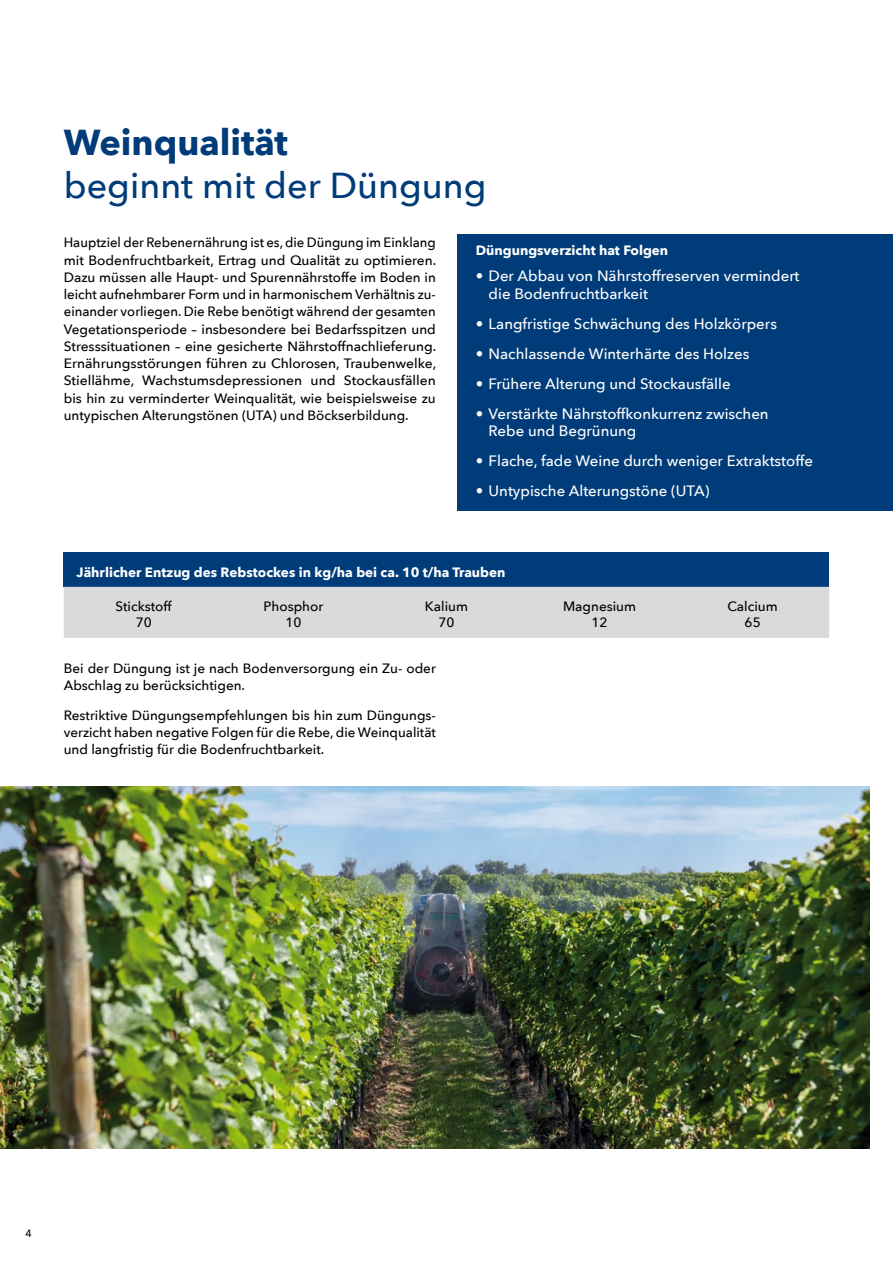
<style>
.page{position:relative;width:893px;height:1263px;background:#fff}
.page>*{position:absolute;margin:0;border:0;box-sizing:border-box;transform-origin:0 0}
.t1{font:500 36px "Avenir Next";color:#003c79}
.t2{font:700 36px "Avenir Next";color:#003c79}
.t3{font:500 15px/17.2px "Avenir Next";color:#fff}
.t4{font:500 13.5px/17.2px "Avenir Next";color:#000;text-align:center}
.t5{font:700 13.5px "Avenir Next";color:#fff}
.t6{font:500 10.5px "Avenir Next";color:#000}
</style>
<div class="page">
<div style="left:64px;top:553px;width:765px;height:34px;background:#003c79"></div>
<div style="left:64px;top:587px;width:765px;height:51px;background:#d9dadb"></div>
<img style="left:0;top:787px;width:870px;height:361px">
<div style="left:457px;top:234px;width:436px;height:276px;background:#003c79"></div>
<h1 class="t2" style="left:64px;top:111px;width:226px">Weinqualität</h1>
<h1 class="t1" style="left:64px;top:155px;width:424px">beginnt mit der Düngung</h1>
<p class="t4" style="left:64px;top:234px;width:374px;text-align:justify">Hauptziel der Rebenernährung ist es, die Düngung im Einklang mit Bodenfruchtbarkeit, Ertrag und Qualität zu optimieren.<br>Dazu müssen alle Haupt- und Spurennährstoffe im Boden in leicht aufnehmbarer Form und in harmonischem Verhältnis zu&shy;einander vorliegen. Die Rebe benötigt während der gesamten Vegetationsperiode – insbesondere bei Bedarfsspitzen und Stresssituationen – eine gesicherte Nährstoffnachlieferung.<br>Ernährungsstörungen führen zu Chlorosen, Traubenwelke, Stiellähme, Wachstumsdepressionen und Stockausfällen bis hin zu verminderter Weinqualität, wie beispielsweise zu untypischen Alterungstönen (UTA) und Böckserbildung.</p>
<p class="t5" style="left:476px;top:239px;width:194px">Düngungsverzicht hat Folgen</p>
<p class="t3" style="left:489px;top:267px;width:312px;text-indent:-13px">• Der Abbau von Nährstoffreserven vermindert die Bodenfruchtbarkeit</p>
<p class="t3" style="left:476px;top:314px;width:303px">• Langfristige Schwächung des Holzkörpers</p>
<p class="t3" style="left:476px;top:344px;width:275px">• Nachlassende Winterhärte des Holzes</p>
<p class="t3" style="left:476px;top:374px;width:256px">• Frühere Alterung und Stockausfälle</p>
<p class="t3" style="left:489px;top:404px;width:282px;text-indent:-13px">• Verstärkte Nährstoffkonkurrenz zwischen<br>Rebe und Begrünung</p>
<p class="t3" style="left:476px;top:451px;width:339px">• Flache, fade Weine durch weniger Extraktstoffe</p>
<p class="t3" style="left:476px;top:481px;width:235px">• Untypische Alterungstöne (UTA)</p>
<p class="t5" style="left:77px;top:560px;width:430px">Jährlicher Entzug des Rebstockes in kg/ha bei ca. 10 t/ha Trauben</p>
<p class="t4" style="left:115px;top:598px;width:58px;line-height:16.2px">Stickstoff<br>70</p>
<p class="t4" style="left:264px;top:598px;width:61px;line-height:16.2px">Phosphor<br>10</p>
<p class="t4" style="left:425px;top:598px;width:45px;line-height:16.2px">Kalium<br>70</p>
<p class="t4" style="left:563px;top:598px;width:74px;line-height:16.2px">Magnesium<br>12</p>
<p class="t4" style="left:728px;top:598px;width:52px;line-height:16.2px">Calcium<br>65</p>
<p class="t4" style="left:64px;top:659px;width:374px;text-align:left">Bei der Düngung ist je nach Bodenversorgung ein Zu- oder<br>Abschlag zu berücksichtigen.</p>
<p class="t4" style="left:64px;top:706px;width:374px;text-align:justify">Restriktive Düngungsempfehlungen bis hin zum Düngungs&shy;verzicht haben negative Folgen für die Rebe, die Weinqualität und langfristig für die Bodenfruchtbarkeit.</p>
<p class="t6" style="left:26px;top:1225px;width:8px">4</p>
</div>
